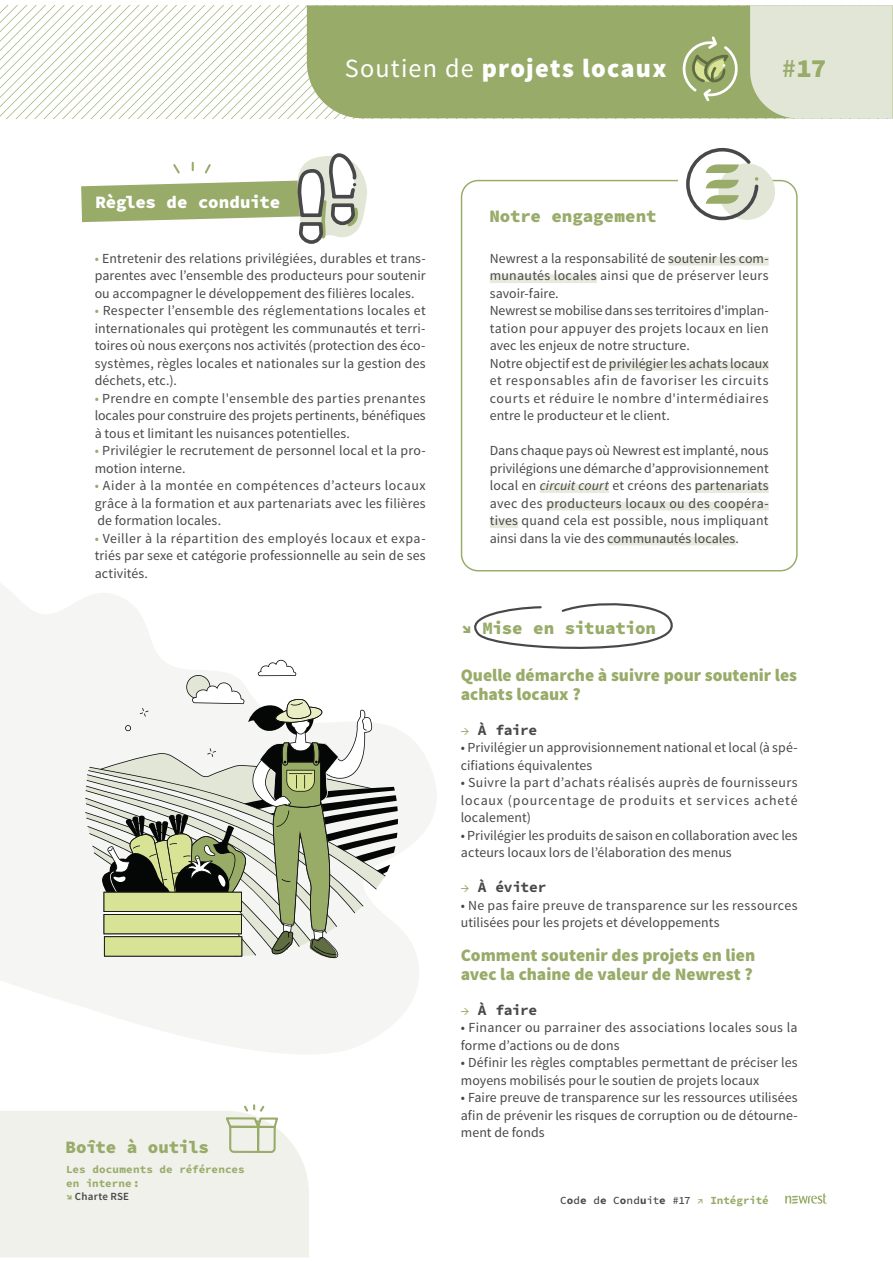
<style>
.page{position:relative;width:893px;height:1263px;background:#fff}
.page>*{position:absolute;margin:0;border:0;box-sizing:border-box;transform-origin:0 0}
.t1{font:900 26.25px "Source Sans Pro";letter-spacing:.05em;color:#fff}
.t2{font:26.25px "Source Code Variable";color:#98ab69}
.t3{font:900 17.55px/18.9px "Source Sans Pro";color:#98ab69}
.t4{font:17.55px "Source Code Variable";letter-spacing:-.01em;color:#98ab69}
.t5{font:17.55px "Source Code Variable";letter-spacing:-.015em;color:#fff}
.t6{font:14.55px "Source Code Variable";letter-spacing:-.02em;color:#484749}
.t7{font:13.8px/17.5px "Source Sans Pro";letter-spacing:.01em;color:#484749;text-align:justify}
.t8{font:10.95px/13px "Source Code Variable";letter-spacing:.005em;color:#98ab69}
.t9{font:10.95px "Source Code Variable";letter-spacing:.005em;color:#484749}
.t10{font:600 10.95px "Source Sans Pro";letter-spacing:.02em;color:#484749}
.s1{font-weight:400}
.s2{color:#98ab69}
.s3{font-style:italic}
.s4{font-family:"Source Code Variable";font-weight:400;color:#98ab69}
.s5{font-size:13.8px;color:#98ab69}
</style>
<div class="page">
<svg style="left:0;top:5px;width:307px;height:113px"></svg>
<div style="left:307px;top:5px;width:443px;height:113px;background:#98ab69"></div>
<div style="left:750px;top:5px;width:143px;height:113px;background:#e2e6d6"></div>
<svg style="left:0;top:583px;width:437px;height:436px"></svg>
<div style="left:718px;top:163px;width:57px;height:57px;background:#e2e6d6;border-radius:50%"></div>
<svg style="left:686px;top:147px;width:74px;height:74px"></svg>
<div style="left:668px;top:257px;width:101px;height:9px;background:#e8eadd"></div>
<div style="left:490px;top:274px;width:107px;height:9px;background:#e8eadd"></div>
<div style="left:609px;top:362px;width:160px;height:9px;background:#e8eadd"></div>
<div style="left:540px;top:484px;width:69px;height:9px;background:#e8eadd"></div>
<div style="left:695px;top:484px;width:74px;height:9px;background:#e8eadd"></div>
<div style="left:546px;top:502px;width:223px;height:8px;background:#e8eadd"></div>
<div style="left:490px;top:519px;width:28px;height:9px;background:#e8eadd"></div>
<div style="left:607px;top:537px;width:129px;height:8px;background:#e8eadd"></div>
<svg style="left:81px;top:153px;width:286px;height:91px"></svg>
<svg style="left:474px;top:603px;width:199px;height:46px"></svg>
<svg style="left:681px;top:34px;width:58px;height:70px"></svg>
<svg style="left:0;top:657px;width:398px;height:600px"></svg>
<svg style="left:785px;top:1193px;width:41px;height:11px"></svg>
<h1 class="t1" style="left:345px;top:58px;width:323px"><span class="s1">Soutien de</span> projets locaux</h1>
<h1 class="t2" style="left:781px;top:53px;width:47px">#17</h1>
<p class="t5" style="left:96px;top:196px;width:186px">Règles de conduite</p>
<p class="t7" style="left:95px;top:251px;width:332px"><span class="s2">•</span> Entretenir des relations privilégiées, durables et trans&shy;parentes avec l’ensemble des producteurs pour soutenir ou accompagner le développement des filières locales.</p>
<p class="t7" style="left:95px;top:303px;width:332px"><span class="s2">•</span> Respecter l’ensemble des réglementations locales et internationales qui protègent les communautés et terri&shy;toires où nous exerçons nos activités (protection des éco&shy;systèmes, règles locales et nationales sur la gestion des déchets, etc.).</p>
<p class="t7" style="left:95px;top:391px;width:332px"><span class="s2">•</span> Prendre en compte l'ensemble des parties prenantes locales pour construire des projets pertinents, bénéfiques à tous et limitant les nuisances potentielles.</p>
<p class="t7" style="left:95px;top:443px;width:333px"><span class="s2">•</span> Privilégier le recrutement de personnel local et la pro&shy;motion interne.</p>
<p class="t7" style="left:95px;top:478px;width:332px"><span class="s2">•</span> Aider à la montée en compétences d’acteurs locaux grâce à la formation et aux partenariats avec les filières de formation locales.</p>
<p class="t7" style="left:95px;top:530px;width:332px"><span class="s2">•</span> Veiller à la répartition des employés locaux et expa&shy;triés par sexe et catégorie professionnelle au sein de ses activités.</p>
<p class="t4" style="left:489px;top:210px;width:169px">Notre engagement</p>
<p class="t7" style="left:490px;top:251px;width:280px;text-align:left">Newrest a la responsabilité de soutenir les com&shy;munautés locales ainsi que de préserver leurs savoir-faire.<br>Newrest se mobilise dans ses territoires d'implan&shy;tation pour appuyer des projets locaux en lien avec les enjeux de notre structure.<br>Notre objectif est de privilégier les achats locaux et responsables afin de favoriser les circuits courts et réduire le nombre d'intermédiaires entre le producteur et le client.</p>
<p class="t7" style="left:490px;top:443px;width:280px">Dans chaque pays où Newrest est implanté, nous privilégions une démarche d’approvisionnement local en <span class="s3">circuit court</span> et créons des partenariats avec des producteurs locaux ou des coopéra&shy;tives quand cela est possible, nous impliquant ainsi dans la vie des communautés locales.</p>
<p class="t4" style="left:66px;top:1141px;width:145px">Boîte à outils</p>
<p class="t8" style="left:66px;top:1164px;width:180px">Les documents de références en interne :</p>
<p class="t10" style="left:66px;top:1192px;width:65px"><span class="s4">↘</span> Charte RSE</p>
<p class="t4" style="left:461px;top:621px;width:196px">↘ Mise en situation</p>
<p class="t3" style="left:461px;top:668px;width:338px">Quelle démarche à suivre pour soutenir les achats locaux ?</p>
<p class="t6" style="left:461px;top:725px;width:78px"><span class="s5">→</span> À faire</p>
<p class="t7" style="left:461px;top:740px;width:338px">• Privilégier un approvisionnement national et local (à spé&shy;cifiations équivalentes</p>
<p class="t7" style="left:461px;top:775px;width:338px">• Suivre la part d’achats réalisés auprès de fournisseurs locaux (pourcentage de produits et services acheté localement)</p>
<p class="t7" style="left:461px;top:828px;width:338px">• Privilégier les produits de saison en collaboration avec les acteurs locaux lors de l’élaboration des menus</p>
<p class="t6" style="left:461px;top:882px;width:87px"><span class="s5">→</span> À éviter</p>
<p class="t7" style="left:461px;top:898px;width:338px">• Ne pas faire preuve de transparence sur les ressources utilisées pour les projets et développements</p>
<p class="t3" style="left:461px;top:948px;width:296px">Comment soutenir des projets en lien avec la chaine de valeur de Newrest ?</p>
<p class="t6" style="left:461px;top:1005px;width:78px"><span class="s5">→</span> À faire</p>
<p class="t7" style="left:461px;top:1020px;width:338px">• Financer ou parrainer des associations locales sous la forme d’actions ou de dons</p>
<p class="t7" style="left:461px;top:1055px;width:338px">• Définir les règles comptables permettant de préciser les moyens mobilisés pour le soutien de projets locaux</p>
<p class="t7" style="left:461px;top:1090px;width:338px">• Faire preuve de transparence sur les ressources utilisées afin de prévenir les risques de corruption ou de détourne&shy;ment de fonds</p>
<p class="t9" style="left:560px;top:1196px;width:210px">Code de Conduite #17 <span class="s2">↗ Intégrité</span></p>
</div>
